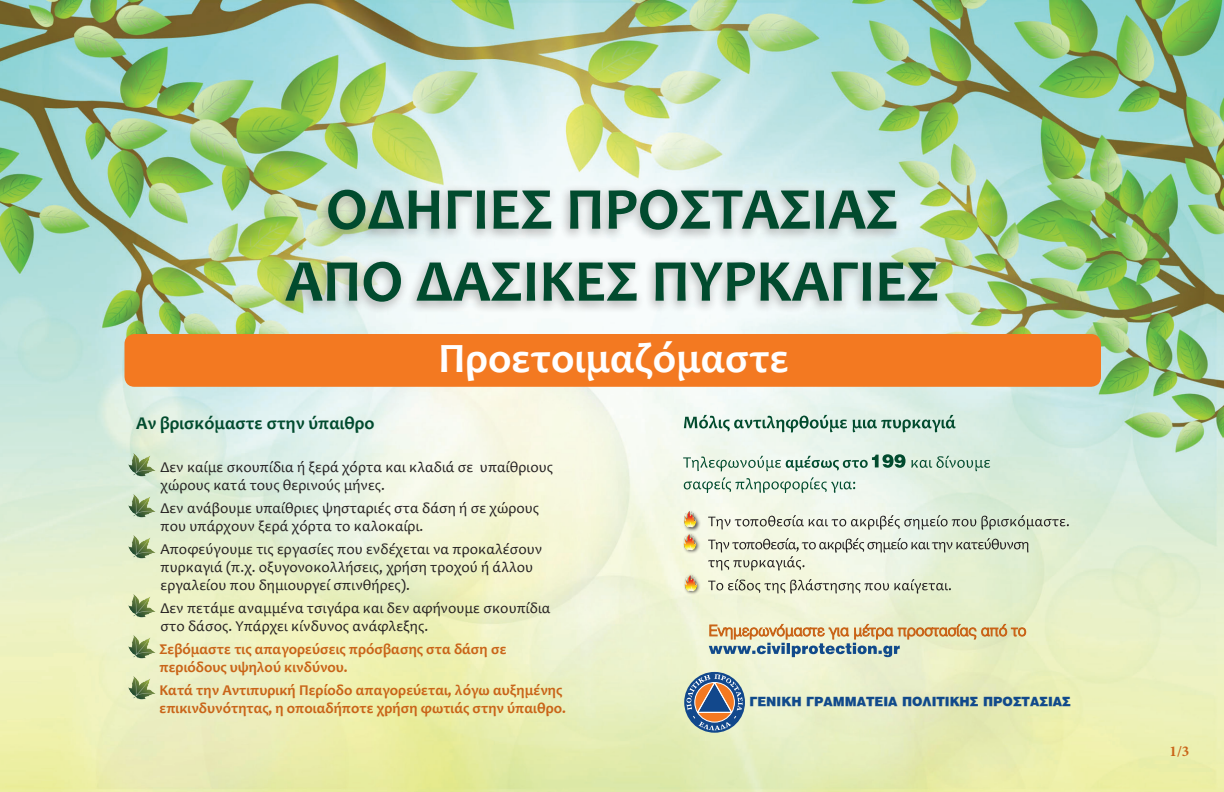
<style>
.page{position:relative;width:1224px;height:792px;background:#fff}
.page>*{position:absolute;margin:0;border:0;box-sizing:border-box;transform-origin:0 0}
.t1{font:700 60px/72px "Candara";color:#014b2e;text-align:center}
.t2{font:700 42px "Candara";color:#fff}
.t3{font:700 18px "Candara";color:#014b2e}
.t4{font:15px/18px "Candara";color:#231f20}
.t5{font:700 15px/18px "Candara";color:#c96418}
.t6{font:700 15px "Minion Pro";color:#c96418}
.t7{font:900 12.5px "UB Helvetica";color:#114a8b}
</style>
<div class="page">
<img style="left:0;top:0;width:1224px;height:792px">
<img style="left:125px;top:449px;width:34px;height:34px">
<img style="left:125px;top:490px;width:34px;height:34px">
<img style="left:125px;top:531px;width:34px;height:34px">
<img style="left:125px;top:590px;width:34px;height:34px">
<div style="left:271px;top:174px;width:682px;height:143px;background:#fff;opacity:.75"></div>
<div style="left:124px;top:334px;width:977px;height:53px;background:#f37921;border-radius:10px"></div>
<div style="left:683px;top:510px;width:18px;height:22px;background:#f4f8e6"></div>
<img style="left:684px;top:511px;width:16px;height:20px">
<div style="left:683px;top:532px;width:18px;height:23px;background:#f3f6dd"></div>
<img style="left:683px;top:533px;width:17px;height:20px">
<div style="left:683px;top:573px;width:18px;height:23px;background:#f2f4d7"></div>
<img style="left:683px;top:574px;width:17px;height:20px">
<img style="left:125px;top:631px;width:34px;height:34px">
<img style="left:125px;top:672px;width:34px;height:34px">
<svg style="left:708px;top:579px;width:243px;height:15px;background:#ccd0bb"></svg>
<svg style="left:708px;top:538px;width:320px;height:33px;background:#d6dcc9"></svg>
<svg style="left:708px;top:515px;width:361px;height:15px;background:#c7cebf"></svg>
<svg style="left:684px;top:477px;width:171px;height:16px;background:#c5d8c9"></svg>
<svg style="left:684px;top:415px;width:272px;height:17px;background:#a9c6b9"></svg>
<svg style="left:709px;top:624px;width:317px;height:33px;background:#d0caaa"></svg>
<svg style="left:683px;top:454px;width:307px;height:17px;background:#b9d1c2"></svg>
<svg style="left:684px;top:672px;width:61px;height:61px"></svg>
<svg style="left:687px;top:674px;width:56px;height:56px;background:#7c8290"></svg>
<h1 class="t1" style="left:285px;top:172px;width:655px">ΟΔΗΓΙΕΣ ΠΡΟΣΤΑΣΙΑΣ<br>ΑΠΟ ΔΑΣΙΚΕΣ ΠΥΡΚΑΓΙΕΣ</h1>
<h2 class="t2" style="left:439px;top:332px;width:352px">Προετοιμαζόμαστε</h2>
<p class="t3" style="left:136px;top:412px;width:240px">Αν βρισκόμαστε στην ύπαιθρο</p>
<p class="t4" style="left:160px;top:458px;width:394px">Δεν καίμε σκουπίδια ή ξερά χόρτα και κλαδιά σε υπαίθριους χώρους κατά τους θερινούς μήνες.</p>
<p class="t4" style="left:160px;top:499px;width:380px">Δεν ανάβουμε υπαίθριες ψησταριές στα δάση ή σε χώρους που υπάρχουν ξερά χόρτα το καλοκαίρι.</p>
<p class="t4" style="left:160px;top:540px;width:383px">Αποφεύγουμε τις εργασίες που ενδέχεται να προκαλέσουν πυρκαγιά (π.χ. οξυγονοκολλήσεις, χρήση τροχού ή άλλου εργαλείου που δημιουργεί σπινθήρες).</p>
<p class="t4" style="left:160px;top:599px;width:392px">Δεν πετάμε αναμμένα τσιγάρα και δεν αφήνουμε σκουπίδια στο δάσος. Υπάρχει κίνδυνος ανάφλεξης.</p>
<p class="t5" style="left:159px;top:640px;width:349px">Σεβόμαστε τις απαγορεύσεις πρόσβασης στα δάση σε περιόδους υψηλού κινδύνου.</p>
<p class="t5" style="left:159px;top:681px;width:408px">Κατά την Αντιπυρική Περίοδο απαγορεύεται, λόγω αυξημένης επικινδυνότητας, η οποιαδήποτε χρήση φωτιάς στην ύπαιθρο.</p>
<p class="t7" style="left:750px;top:694px;width:323px">ΓΕΝΙΚΗ ΓΡΑΜΜΑΤΕΙΑ ΠΟΛΙΤΙΚΗΣ ΠΡΟΣΤΑΣΙΑΣ</p>
<p class="t6" style="left:1170px;top:742px;width:21px">1/3</p>
</div>
